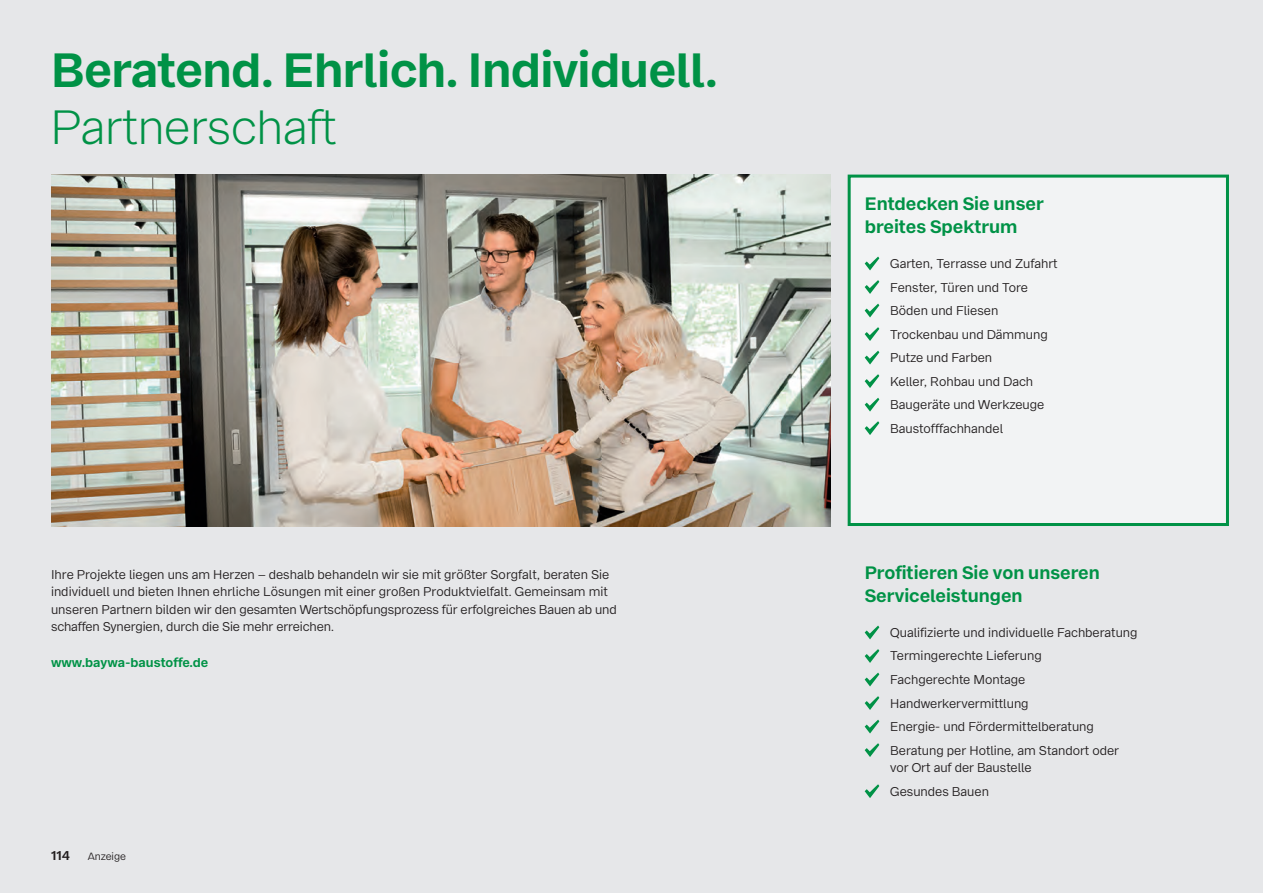
<style>
.page{position:relative;width:1263px;height:893px;background:#e6e7e9}
.page>*{position:absolute;margin:0;border:0;box-sizing:border-box;transform-origin:0 0}
.t1{font:700 48px "Bay Wa Sans";letter-spacing:-.015em;color:#009246}
.t2{font:300 48px "Bay Wa Sans";letter-spacing:-.015em;color:#009246}
.t3{font:700 18px/23.1px "Bay Wa Sans";color:#009246}
.t4{font:12.75px/23.5px "Bay Wa Sans";color:#231f20}
.t5{font:700 12.75px "Bay Wa Sans";color:#009246}
.t6{font:700 12.75px "Bay Wa Sans";color:#231f20}
.t7{font:10.5px "Bay Wa Sans";color:#231f20}
</style>
<div class="page">
<hr style="left:1262px;top:0;width:1px;height:893px;background:#009246">
<img style="left:51px;top:175px;width:780px;height:351px">
<div style="left:848px;top:175px;width:381px;height:351px;background:#f2f3f4;border:3px solid #009246"></div>
<svg style="left:865px;top:257px;width:14px;height:13px"></svg>
<svg style="left:865px;top:280px;width:14px;height:14px"></svg>
<svg style="left:865px;top:304px;width:14px;height:13px"></svg>
<svg style="left:865px;top:327px;width:14px;height:14px"></svg>
<svg style="left:865px;top:351px;width:14px;height:13px"></svg>
<svg style="left:865px;top:374px;width:14px;height:14px"></svg>
<svg style="left:865px;top:398px;width:14px;height:14px"></svg>
<svg style="left:865px;top:421px;width:14px;height:14px"></svg>
<svg style="left:865px;top:626px;width:14px;height:13px"></svg>
<svg style="left:865px;top:649px;width:14px;height:14px"></svg>
<svg style="left:865px;top:673px;width:14px;height:13px"></svg>
<svg style="left:865px;top:696px;width:14px;height:14px"></svg>
<svg style="left:865px;top:720px;width:14px;height:13px"></svg>
<svg style="left:865px;top:743px;width:14px;height:14px"></svg>
<svg style="left:865px;top:784px;width:14px;height:14px"></svg>
<h1 class="t1" style="left:51px;top:40px;width:668px">Beratend. Ehrlich. Individuell.</h1>
<h1 class="t2" style="left:50px;top:99px;width:288px">Partnerschaft</h1>
<p class="t4" style="left:51px;top:565px;width:567px;line-height:17.5px">Ihre Projekte liegen uns am Herzen – deshalb behandeln wir sie mit größter Sorgfalt, beraten Sie individuell und bieten Ihnen ehrliche Lösungen mit einer großen Produktvielfalt. Gemeinsam mit unseren Partnern bilden wir den gesamten Wertschöpfungsprozess für erfolgreiches Bauen ab und schaffen Synergien, durch die Sie mehr erreichen.</p>
<p class="t5" style="left:51px;top:654px;width:159px">www.baywa-baustoffe.de</p>
<p class="t6" style="left:51px;top:847px;width:20px">114</p>
<p class="t7" style="left:88px;top:850px;width:40px">Anzeige</p>
<h2 class="t3" style="left:865px;top:192px;width:181px">Entdecken Sie unser breites Spektrum</h2>
<p class="t4" style="left:890px;top:252px;width:169px">Garten, Terrasse und Zufahrt<br>Fenster, Türen und Tore<br>Böden und Fliesen<br>Trockenbau und Dämmung<br>Putze und Farben<br>Keller, Rohbau und Dach<br>Baugeräte und Werkzeuge<br>Baustofffachhandel</p>
<h2 class="t3" style="left:865px;top:561px;width:237px">Profitieren Sie von unseren<br>Serviceleistungen</h2>
<p class="t4" style="left:890px;top:621px;width:249px">Qualifizierte und individuelle Fachberatung<br>Termingerechte Lieferung<br>Fachgerechte Montage<br>Handwerkervermittlung<br>Energie- und Fördermittel beratung<br>Beratung per Hotline, am Standort oder</p>
<p class="t4" style="left:890px;top:756px;width:143px">vor Ort auf der Baustelle<br>Gesundes Bauen</p>
</div>
